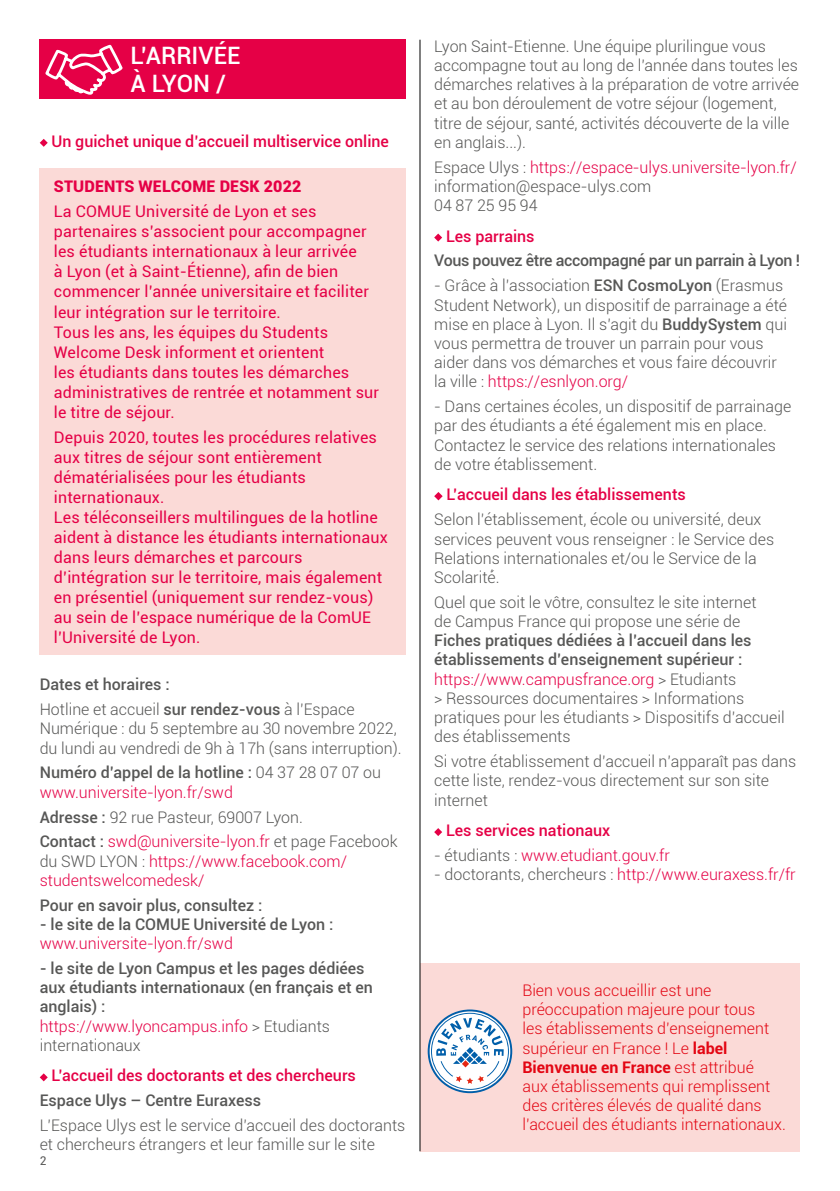
<style>
.page{position:relative;width:840px;height:1191px;background:#fff}
.page>*{position:absolute;margin:0;border:0;box-sizing:border-box;transform-origin:0 0}
.t1{font:500 24px/28px "Roboto";color:#fff}
.light_gris{font:300 16px/19.2px "Roboto";color:#575756}
.LIGHT_GRIS_SS_ESPACE{font:16px/20px "Roboto";letter-spacing:.01em;color:#e50046}
.light_encadré{font:300 16px/19.2px "Roboto";color:#e30613}
.light_gris-2{font:500 16px/19.2px "Roboto";color:#575756}
.LIGHT_GRIS_SS_ESPACE-2{font:300 16px/19.2px "Roboto";color:#e50046}
.LIGHT_GRIS_SS_ESPACE-3{font:300 16px/19.2px "Roboto";color:#575756}
.LOSANGE{font:500 16px "Roboto";color:#e50046}
.light_gris-3{font:300 16px "Roboto";color:#e50046}
.LIGHT_GRIS_SS_ESPACE-4{font:500 16px "Roboto";letter-spacing:-.015em;color:#575756}
.LIGHT_GRIS_SS_ESPACE-5{font:900 16px "Roboto";letter-spacing:.01em;color:#e50046}
.LIGHT_GRIS_SS_ESPACE-6{font:12px "Roboto";color:#575756}
.s1{font-weight:500}
.s2{font-weight:500;color:#575756}
.s3{color:#575756}
.s4{font-weight:300;color:#e50046}
.s5{font-weight:300}
.s6{color:#e50046}
.s7{font-weight:700}
</style>
<div class="page">
<div style="left:420px;top:963px;width:379px;height:188px;background:#fbdad7"></div>
<svg style="left:427px;top:1009px;width:85px;height:84px"></svg>
<hr style="left:419px;top:40px;width:1px;height:1111px;background:#000">
<div style="left:40px;top:40px;width:365px;height:59px;background:#e50046"></div>
<svg style="left:45px;top:44px;width:78px;height:51px"></svg>
<svg style="left:40px;top:139px;width:8px;height:8px"></svg>
<svg style="left:40px;top:1073px;width:8px;height:8px"></svg>
<svg style="left:434px;top:233px;width:8px;height:8px"></svg>
<svg style="left:434px;top:492px;width:8px;height:8px"></svg>
<svg style="left:434px;top:828px;width:8px;height:8px"></svg>
<div style="left:40px;top:168px;width:365px;height:486px;background:#fbdad7"></div>
<p class="t1" style="left:130px;top:41px;width:111px">L’ARRIVÉE<br>À LYON /</p>
<p class="LOSANGE" style="left:51px;top:130px;width:339px">Un guichet unique d’accueil multiservice online</p>
<p class="LIGHT_GRIS_SS_ESPACE-5" style="left:54px;top:175px;width:249px">STUDENTS WELCOME DESK 2022</p>
<p class="LIGHT_GRIS_SS_ESPACE" style="left:54px;top:201px;width:316px">La COMUE Université de Lyon et ses partenaires s’associent pour accompagner les étudiants internationaux à leur arrivée à Lyon (et à Saint-Étienne), afin de bien commencer l’année universitaire et faciliter leur intégration sur le territoire.</p>
<p class="LIGHT_GRIS_SS_ESPACE" style="left:54px;top:321px;width:326px">Tous les ans, les équipes du Students Welcome Desk informent et orientent<br>les étudiants dans toutes les démarches administratives de rentrée et notamment sur le titre de séjour.</p>
<p class="LIGHT_GRIS_SS_ESPACE" style="left:54px;top:427px;width:324px">Depuis 2020, toutes les procédures relatives aux titres de séjour sont entièrement dématérialisées pour les étudiants internationaux.</p>
<p class="LIGHT_GRIS_SS_ESPACE" style="left:54px;top:507px;width:335px">Les téléconseillers multilingues de la hotline aident à distance les étudiants internationaux dans leurs démarches et parcours d’intégration sur le territoire, mais également en présentiel (uniquement sur rendez-vous) au sein de l’espace numérique de la ComUE l’Université de Lyon.</p>
<p class="LIGHT_GRIS_SS_ESPACE-4" style="left:40px;top:673px;width:131px">Dates et horaires :</p>
<p class="LIGHT_GRIS_SS_ESPACE-3" style="left:40px;top:699px;width:363px">Hotline et accueil <span class="s1">sur rendez-vous</span> à l’Espace<br>Numérique : du 5 septembre au 30 novembre 2022, du lundi au vendredi de 9h à 17h (sans interruption).</p>
<p class="LIGHT_GRIS_SS_ESPACE-2" style="left:40px;top:762px;width:342px"><span class="s2">Numéro d’appel de la hotline :</span> <span class="s3">04 37 28 07 07 ou </span>www.universite-lyon.fr/swd</p>
<p class="LIGHT_GRIS_SS_ESPACE-3" style="left:40px;top:806px;width:264px"><span class="s1">Adresse :</span> 92 rue Pasteur, 69007 Lyon.</p>
<p class="LIGHT_GRIS_SS_ESPACE-2" style="left:40px;top:831px;width:359px"><span class="s2">Contact :</span> swd@universite-lyon.fr <span class="s3">et page Facebook du SWD LYON :</span> https://www.facebook.com/ studentswelcomedesk/</p>
<p class="LIGHT_GRIS_SS_ESPACE-4" style="left:40px;top:893px;width:224px">Pour en savoir plus, consultez :</p>
<p class="light_gris-2" style="left:40px;top:914px;width:295px">- le site de la COMUE Université de Lyon : <span class="s4">www.universite-lyon.fr/swd</span></p>
<p class="light_gris-2" style="left:40px;top:958px;width:334px">- le site de Lyon Campus et les pages dédiées aux étudiants internationaux (en français et en anglais) :<br><span class="s4">https://www.lyoncampus.info</span> <span class="s5">&gt; Etudiants internationaux</span></p>
<p class="LOSANGE" style="left:51px;top:1064px;width:306px">L’accueil des doctorants et des chercheurs</p>
<p class="light_gris-2" style="left:40px;top:1090px;width:223px">Espace Ulys – Centre Euraxess</p>
<p class="light_gris" style="left:40px;top:1115px;width:367px">L’Espace Ulys est le service d’accueil des doctorants et chercheurs étrangers et leur famille sur le site</p>
<p class="LIGHT_GRIS_SS_ESPACE-6" style="left:40px;top:1152px;width:8px">2</p>
<p class="light_gris" style="left:434px;top:36px;width:366px">Lyon Saint-Etienne. Une équipe plurilingue vous accompagne tout au long de l’année dans toutes les démarches relatives à la préparation de votre arrivée et au bon déroulement de votre séjour (logement, titre de séjour, santé, activités découverte de la ville en anglais...).</p>
<p class="light_gris-3" style="left:434px;top:156px;width:364px"><span class="s3">Espace Ulys :</span> https://espace-ulys.universite-lyon.fr/</p>
<p class="light_gris" style="left:434px;top:176px;width:218px">information@espace-ulys.com</p>
<p class="light_gris" style="left:434px;top:195px;width:105px">04 87 25 95 94</p>
<p class="LOSANGE" style="left:446px;top:225px;width:90px">Les parrains</p>
<p class="LIGHT_GRIS_SS_ESPACE-4" style="left:434px;top:249px;width:367px">Vous pouvez être accompagné par un parrain à Lyon !</p>
<p class="light_gris" style="left:434px;top:275px;width:354px">- Grâce à l’association <span class="s1">ESN CosmoLyon</span> (Erasmus Student Network), un dispositif de parrainage a été mise en place à Lyon. Il s’agit du <span class="s1">BuddySystem</span> qui vous permettra de trouver un parrain pour vous aider dans vos démarches et vous faire découvrir la ville : <span class="s6">https://esnlyon.org/</span></p>
<p class="light_gris" style="left:434px;top:396px;width:358px">- Dans certaines écoles, un dispositif de parrainage par des étudiants a été également mis en place.<br>Contactez le service des relations internationales de votre établissement.</p>
<p class="LOSANGE" style="left:446px;top:483px;width:241px">L’accueil dans les établissements</p>
<p class="light_gris" style="left:434px;top:509px;width:341px">Selon l’établissement, école ou université, deux services peuvent vous renseigner : le Service des Relations internationales et/ou le Service de la Scolarité́.</p>
<p class="light_gris" style="left:434px;top:592px;width:352px">Quel que soit le vôtre, consultez le site internet<br>de Campus France qui propose une série de <span class="s1">Fiches pratiques dédiées à l’accueil dans les établissements d’enseignement supérieur : </span><span class="s6">https://www.campusfrance.org</span> &gt; Etudiants<br>&gt; Ressources documentaires &gt; Informations pratiques pour les étudiants &gt; Dispositifs d’accueil des établissements</p>
<p class="light_gris" style="left:434px;top:751px;width:363px">Si votre établissement d’accueil n’apparaît pas dans cette liste, rendez-vous directement sur son site internet</p>
<p class="LOSANGE" style="left:446px;top:819px;width:166px">Les services nationaux</p>
<p class="light_gris-3" style="left:434px;top:844px;width:237px"><span class="s3">- étudiants :</span> www.etudiant.gouv.fr</p>
<p class="light_gris-3" style="left:434px;top:863px;width:363px"><span class="s3">- doctorants, chercheurs :</span> http://www.euraxess.fr/fr</p>
<p class="light_encadré" style="left:522px;top:980px;width:265px">Bien vous accueillir est une préoccupation majeure pour tous<br>les établissements d’enseignement supérieur en France ! Le <span class="s7">label Bienvenue en France</span> est attribué<br>aux établissements qui remplissent des critères élevés de qualité dans l’accueil des étudiants internationaux.</p>
</div>
